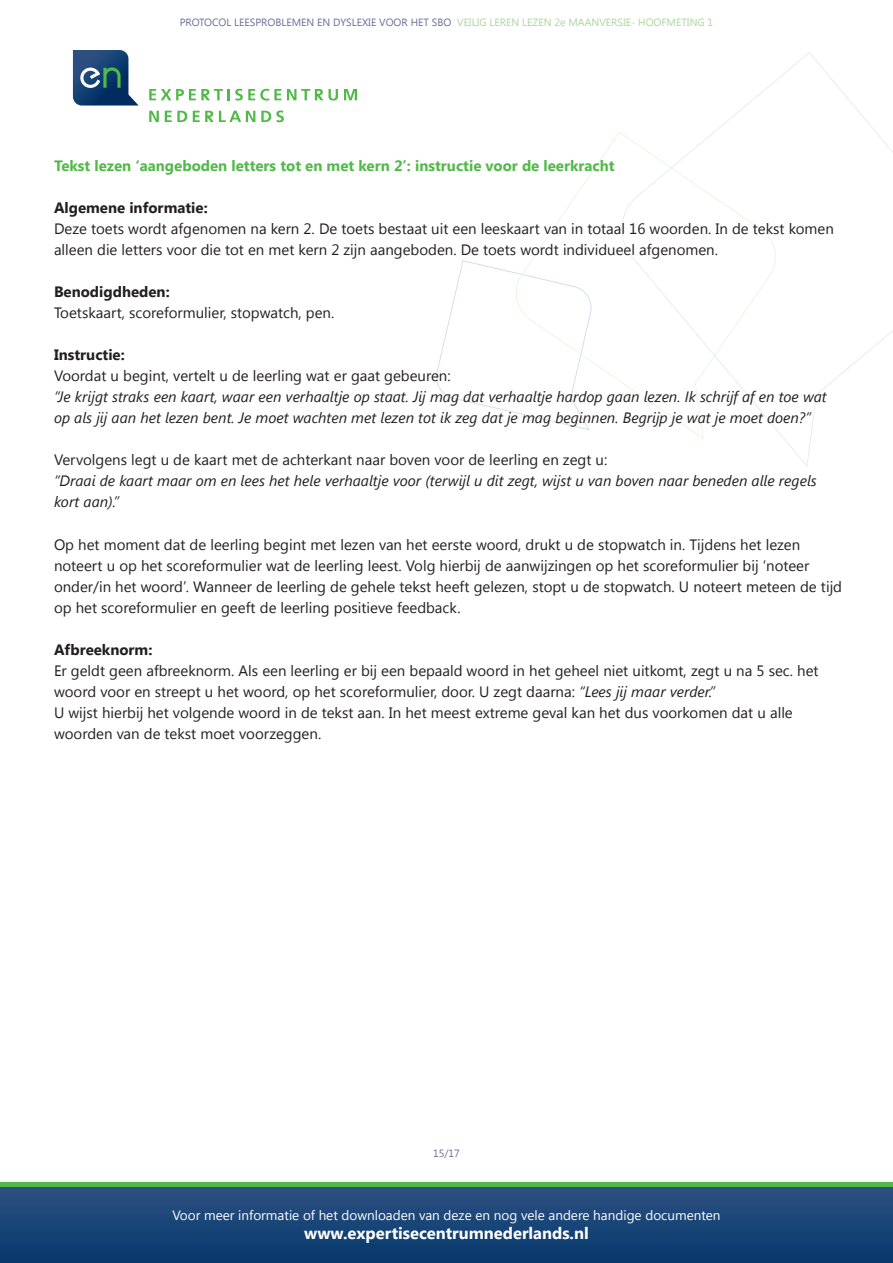
<style>
.page{position:relative;width:893px;height:1263px;background:#fff}
.page>*{position:absolute;margin:0;border:0;box-sizing:border-box;transform-origin:0 0}
.t1{font:700 16.5px "Segoe UI";color:#fff}
.t2{font:15px/21px "Segoe UI";color:#231f20}
.t3{font:italic 15px/21px "Segoe UI";color:#231f20}
.t4{font:700 15px "Segoe UI";color:#51b948}
.t5{font:700 15px "Segoe UI";color:#231f20}
.t6{font:13.5px "Segoe UI";color:#fff}
.t7{font:10.5px "Segoe UI";color:#6d6b9c}
.s1{color:#abd69b}
.s2{font-style:italic}
</style>
<div class="page">
<svg style="left:436px;top:260px;width:156px;height:170px"></svg>
<svg style="left:621px;top:52px;width:272px;height:415px"></svg>
<svg style="left:670px;top:167px;width:45px;height:189px"></svg>
<img style="left:0;top:1186px;width:893px;height:77px">
<hr style="left:0;top:1182px;width:893px;height:4px;background:#51b948">
<img style="left:73px;top:50px;width:66px;height:56px">
<svg style="left:149px;top:111px;width:10px;height:11px"></svg>
<svg style="left:165px;top:111px;width:22px;height:11px"></svg>
<svg style="left:261px;top:110px;width:23px;height:12px"></svg>
<svg style="left:193px;top:111px;width:62px;height:11px"></svg>
<svg style="left:344px;top:89px;width:13px;height:11px"></svg>
<svg style="left:149px;top:89px;width:132px;height:12px"></svg>
<svg style="left:287px;top:89px;width:51px;height:12px"></svg>
<svg style="left:80px;top:67px;width:41px;height:21px"></svg>
<p class="t7" style="left:180px;top:15px;width:535px">PROTOCOL LEESPROBLEMEN EN DYSLEXIE VOOR HET SBO <span class="s1">VEILIG LEREN LEZEN 2e MAANVERSIE- HOOFMETING 1</span></p>
<p class="t4" style="left:54px;top:155px;width:562px">Tekst lezen ‘aangeboden letters tot en met kern 2’: instructie voor de leerkracht</p>
<p class="t5" style="left:54px;top:197px;width:155px">Algemene informatie:</p>
<p class="t2" style="left:54px;top:218px;width:781px">Deze toets wordt afgenomen na kern 2. De toets bestaat uit een leeskaart van in totaal 16 woorden. In de tekst komen alleen die letters voor die tot en met kern 2 zijn aangeboden. De toets wordt individueel afgenomen.</p>
<p class="t5" style="left:54px;top:281px;width:117px">Benodigdheden:</p>
<p class="t2" style="left:54px;top:302px;width:282px">Toetskaart, scoreformulier, stopwatch, pen.</p>
<p class="t5" style="left:54px;top:344px;width:72px">Instructie:</p>
<p class="t2" style="left:54px;top:365px;width:398px">Voordat u begint, vertelt u de leerling wat er gaat gebeuren:</p>
<p class="t3" style="left:54px;top:386px;width:774px">“Je krijgt straks een kaart, waar een verhaaltje op staat. Jij mag dat verhaaltje hardop gaan lezen. Ik schrijf af en toe wat op als jij aan het lezen bent. Je moet wachten met lezen tot ik zeg dat je mag beginnen. Begrijp je wat je moet doen?”</p>
<p class="t2" style="left:54px;top:449px;width:555px">Vervolgens legt u de kaart met de achterkant naar boven voor de leerling en zegt u:</p>
<p class="t3" style="left:54px;top:470px;width:764px">“Draai de kaart maar om en lees het hele verhaaltje voor (terwijl u dit zegt, wijst u van boven naar beneden alle regels kort aan).”</p>
<p class="t2" style="left:54px;top:533px;width:790px">Op het moment dat de leerling begint met lezen van het eerste woord, drukt u de stopwatch in. Tijdens het lezen noteert u op het scoreformulier wat de leerling leest. Volg hierbij de aanwijzingen op het scoreformulier bij ‘noteer onder/in het woord’. Wanneer de leerling de gehele tekst heeft gelezen, stopt u de stopwatch. U noteert meteen de tijd op het scoreformulier en geeft de leerling positieve feedback.</p>
<p class="t5" style="left:54px;top:638px;width:100px">Afbreeknorm:</p>
<p class="t2" style="left:54px;top:659px;width:766px">Er geldt geen afbreeknorm. Als een leerling er bij een bepaald woord in het geheel niet uitkomt, zegt u na 5 sec. het woord voor en streept u het woord, op het scoreformulier, door. U zegt daarna: <span class="s2">“Lees jij maar verder.”<br></span>U wijst hierbij het volgende woord in de tekst aan. In het meest extreme geval kan het dus voorkomen dat u alle woorden van de tekst moet voorzeggen.</p>
<p class="t7" style="left:433px;top:1146px;width:28px">15/17</p>
<p class="t6" style="left:172px;top:1205px;width:550px">Voor meer informatie of het downloaden van deze en nog vele andere handige documenten</p>
<p class="t1" style="left:304px;top:1222px;width:286px">www.expertisecentrumnederlands.nl</p>
</div>
